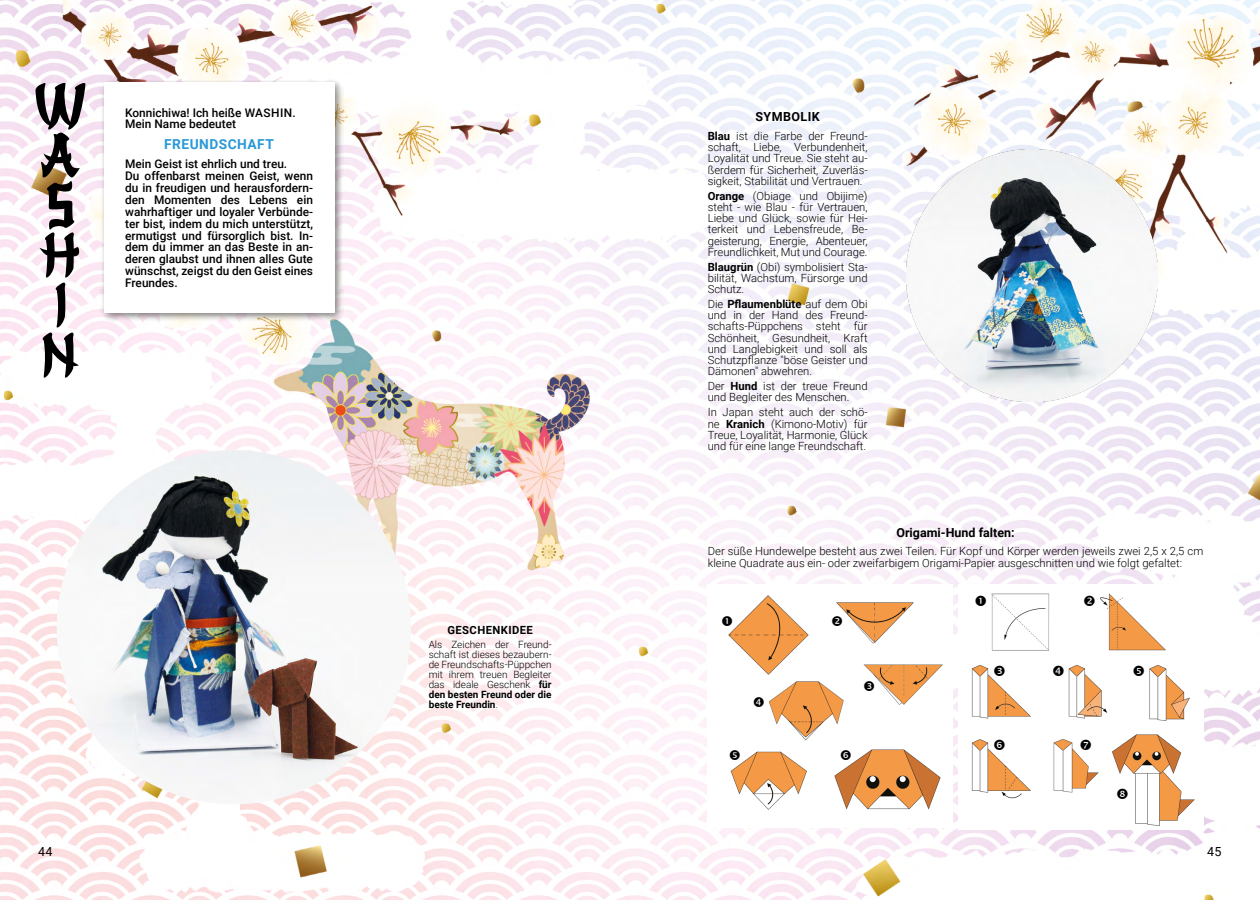
<style>
.page{position:relative;width:1260px;height:900px;background:#fff}
.page>*{position:absolute;margin:0;border:0;box-sizing:border-box;transform-origin:0 0}
.t1{font:700 13.75px "Roboto";letter-spacing:.035em;color:#2a99d6}
.t2{font:700 12.5px "Roboto";color:#000}
.t3{font:700 12.5px "Roboto";letter-spacing:.035em;color:#000}
.t4{font:12.5px "Roboto";color:#000}
.t5{font:500 11.88px/11.9px "Roboto";color:#000}
.t6{font:300 11.25px/11.2px "Roboto";color:#000;text-align:justify}
.t7{font:700 11.25px "Roboto";letter-spacing:.035em;color:#000}
.t8{font:300 10px/10px "Roboto";color:#000;text-align:justify}
.s1{font-weight:700}
</style>
<div class="page">
<img style="left:0;top:0;width:1260px;height:900px">
<div style="left:99px;top:78px;width:245px;height:244px;background:#000;opacity:.5"></div>
<div style="left:104px;top:82px;width:230px;height:231px;background:#fff"></div>
<img style="left:142px;top:450px;width:91px;height:26px">
<img style="left:906px;top:150px;width:252px;height:251px">
<svg style="left:35px;top:83px;width:50px;height:295px"></svg>
<img style="left:708px;top:584px;width:245px;height:243px">
<img style="left:958px;top:584px;width:245px;height:245px">
<svg style="left:722px;top:616px;width:10px;height:10px"></svg>
<svg style="left:832px;top:616px;width:10px;height:10px"></svg>
<svg style="left:864px;top:681px;width:10px;height:10px"></svg>
<svg style="left:754px;top:697px;width:10px;height:10px"></svg>
<svg style="left:730px;top:750px;width:10px;height:10px"></svg>
<svg style="left:841px;top:750px;width:10px;height:10px"></svg>
<svg style="left:976px;top:595px;width:10px;height:11px"></svg>
<svg style="left:1084px;top:595px;width:11px;height:11px"></svg>
<svg style="left:994px;top:666px;width:11px;height:10px"></svg>
<svg style="left:1053px;top:666px;width:11px;height:10px"></svg>
<svg style="left:1134px;top:666px;width:10px;height:10px"></svg>
<svg style="left:994px;top:739px;width:11px;height:11px"></svg>
<svg style="left:1081px;top:739px;width:10px;height:11px"></svg>
<svg style="left:1117px;top:789px;width:11px;height:10px"></svg>
<p class="t5" style="left:125px;top:106px;width:170px">Konnichiwa! Ich heiße WASHIN.<br>Mein Name bedeutet</p>
<p class="t1" style="left:164px;top:135px;width:111px">FREUNDSCHAFT</p>
<p class="t5" style="left:125px;top:158px;width:162px">Mein Geist ist ehrlich und treu.</p>
<p class="t5" style="left:125px;top:170px;width:189px;text-align:justify">Du offenbarst meinen Geist, wenn du in freudigen und herausfordern&shy;den Momenten des Lebens ein wahrhaftiger und loyaler Verbünde&shy;ter bist, indem du mich unterstützt, ermutigst und fürsorglich bist. In&shy;dem du immer an das Beste in an&shy;deren glaubst und ihnen alles Gute wünschst, zeigst du den Geist eines Freundes.</p>
<p class="t7" style="left:448px;top:623px;width:87px">GESCHENKIDEE</p>
<p class="t8" style="left:429px;top:639px;width:124px">Als Zeichen der Freund&shy;schaft ist dieses bezaubern&shy;de Freundschafts-Püppchen mit ihrem treuen Begleiter das ideale Geschenk <span class="s1">für den besten Freund oder die beste Freundin</span>.</p>
<p class="t3" style="left:755px;top:108px;width:66px">SYMBOLIK</p>
<p class="t6" style="left:708px;top:130px;width:161px"><span class="s1">Blau</span> ist die Farbe der Freund&shy;schaft, Liebe, Verbundenheit, Loyalität und Treue. Sie steht au&shy;ßerdem für Sicherheit, Zuverläs&shy;sigkeit, Stabilität und Vertrauen.</p>
<p class="t6" style="left:708px;top:190px;width:161px"><span class="s1">Orange</span> (Obiage und Obijime) steht - wie Blau - für Vertrauen, Liebe und Glück, sowie für Hei&shy;terkeit und Lebensfreude, Be&shy;geisterung, Energie, Abenteuer, Freundlichkeit, Mut und Courage.</p>
<p class="t6" style="left:708px;top:261px;width:161px"><span class="s1">Blaugrün</span> (Obi) symbolisiert Sta&shy;bilität, Wachstum, Fürsorge und Schutz.</p>
<p class="t6" style="left:708px;top:298px;width:161px">Die <span class="s1">Pflaumenblüte</span> auf dem Obi und in der Hand des Freund&shy;schafts-Püppchens steht für Schönheit, Gesundheit, Kraft und Langlebigkeit und soll als Schutzpflanze "böse Geister und Dämonen" abwehren.</p>
<p class="t6" style="left:708px;top:380px;width:161px">Der <span class="s1">Hund</span> ist der treue Freund und Begleiter des Menschen.</p>
<p class="t6" style="left:708px;top:406px;width:161px">In Japan steht auch der schö&shy;ne <span class="s1">Kranich</span> (Kimono-Motiv) für Treue, Loyalität, Harmonie, Glück und für eine lange Freundschaft.</p>
<p class="t2" style="left:896px;top:524px;width:120px">Origami-Hund falten:</p>
<p class="t6" style="left:708px;top:545px;width:497px">Der süße Hundewelpe besteht aus zwei Teilen. Für Kopf und Körper werden jeweils zwei 2,5 x 2,5 cm kleine Quadrate aus ein- oder zweifarbigem Origami-Papier ausgeschnitten und wie folgt gefaltet:</p>
<p class="t4" style="left:38px;top:843px;width:16px">44</p>
<p class="t4" style="left:1207px;top:843px;width:16px">45</p>
</div>
